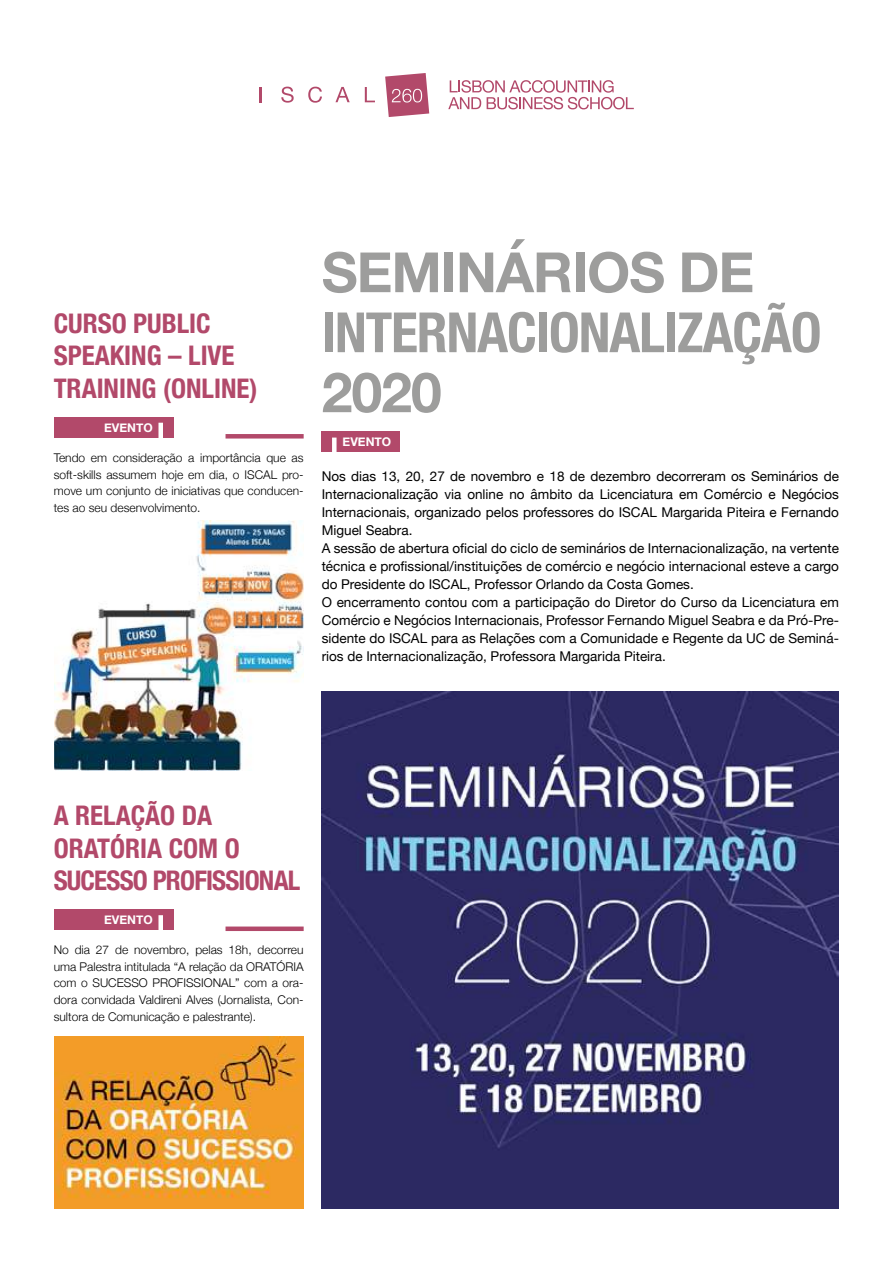
<style>
.page{position:relative;width:893px;height:1263px;background:#fff}
.page>*{position:absolute;margin:0;border:0;box-sizing:border-box;transform-origin:0 0}
.t1{font:700 condensed 55.5px "Helvetica Neue";letter-spacing:-.02em;color:#9d9d9c}
.t2{font:700 55.5px "Helvetica Neue";letter-spacing:-.02em;color:#9d9d9c}
.t3{font:700 condensed 27px/32.4px "Helvetica Neue";letter-spacing:-.03em;color:#b2496a}
.t4{font:700 condensed 27px/32.4px "Helvetica Neue";color:#b2496a}
.t5{font:13.5px/18px "Helvetica Neue";color:#000}
.t6{font:300 12px/16.5px "Helvetica Neue";color:#000;text-align:justify}
.t7{font:700 12px "Helvetica Neue";color:#fff}
</style>
<div class="page">
<svg style="left:448px;top:80px;width:186px;height:29px"></svg>
<svg style="left:259px;top:87px;width:2px;height:15px"></svg>
<svg style="left:281px;top:87px;width:13px;height:16px"></svg>
<svg style="left:308px;top:87px;width:14px;height:16px"></svg>
<svg style="left:365px;top:87px;width:10px;height:15px"></svg>
<svg style="left:335px;top:87px;width:15px;height:15px"></svg>
<svg style="left:385px;top:73px;width:44px;height:44px;background:#c16e88"></svg>
<div style="left:322px;top:431px;width:78px;height:21px;background:#b2496a"></div>
<div style="left:332px;top:438px;width:5px;height:15px;background:#fff"></div>
<hr style="left:226px;top:434px;width:78px;height:4px;background:#b2496a">
<div style="left:226px;top:926px;width:78px;height:5px;background:#b2496a"></div>
<div style="left:54px;top:417px;width:119px;height:20px;background:#b2496a"></div>
<div style="left:158px;top:423px;width:5px;height:15px;background:#fff"></div>
<div style="left:54px;top:909px;width:119px;height:21px;background:#b2496a"></div>
<div style="left:158px;top:915px;width:5px;height:16px;background:#fff"></div>
<img style="left:54px;top:520px;width:250px;height:250px">
<img style="left:54px;top:1037px;width:250px;height:172px">
<img style="left:322px;top:692px;width:517px;height:517px">
<h2 class="t4" style="left:54px;top:305px;width:205px">CURSO PUBLIC<br>SPEAKING – LIVE<br>TRAINING (ONLINE)</h2>
<p class="t7" style="left:104px;top:418px;width:50px">EVENTO</p>
<p class="t6" style="left:54px;top:449px;width:251px">Tendo em consideração a importância que as soft-skills assumem hoje em dia, o ISCAL pro&shy;move um conjunto de iniciativas que conducen&shy;tes ao seu desenvolvimento.</p>
<h1 class="t2" style="left:322px;top:229px;width:434px">SEMINÁRIOS DE</h1>
<h1 class="t1" style="left:322px;top:286px;width:501px">INTERNACIONALIZAÇÃO</h1>
<h1 class="t2" style="left:322px;top:349px;width:122px">2020</h1>
<p class="t7" style="left:343px;top:432px;width:50px">EVENTO</p>
<p class="t5" style="left:322px;top:468px;width:519px">Nos dias 13, 20, 27 de novembro e 18 de dezembro decorreram os Seminários de Internacionalização via online no âmbito da Licenciatura em Comércio e Negócios Internacionais, organizado pelos professores do ISCAL Margarida Piteira e Fernando Miguel Seabra.<br>A sessão de abertura oficial do ciclo de seminários de Internacionalização, na vertente técnica e profissional/instituições de comércio e negócio internacional esteve a cargo do Presidente do ISCAL, Professor Orlando da Costa Gomes.<br>O encerramento contou com a participação do Diretor do Curso da Licenciatura em Comércio e Negócios Internacionais, Professor Fernando Miguel Seabra e da Pró-Pre&shy;sidente do ISCAL para as Relações com a Comunidade e Regente da UC de Seminá&shy;rios de Internacionalização, Professora Margarida Piteira.</p>
<h2 class="t3" style="left:54px;top:798px;width:248px">A RELAÇÃO DA<br>ORATÓRIA COM O<br>SUCESSO PROFISSIONAL</h2>
<p class="t7" style="left:104px;top:910px;width:50px">EVENTO</p>
<p class="t6" style="left:54px;top:941px;width:251px">No dia 27 de novembro, pelas 18h, decorreu uma Palestra intitulada “A relação da ORATÓRIA com o SUCESSO PROFISSIONAL” com a ora&shy;dora convidada Valdireni Alves (Jornalista, Con&shy;sultora de Comunicação e palestrante).</p>
</div>
